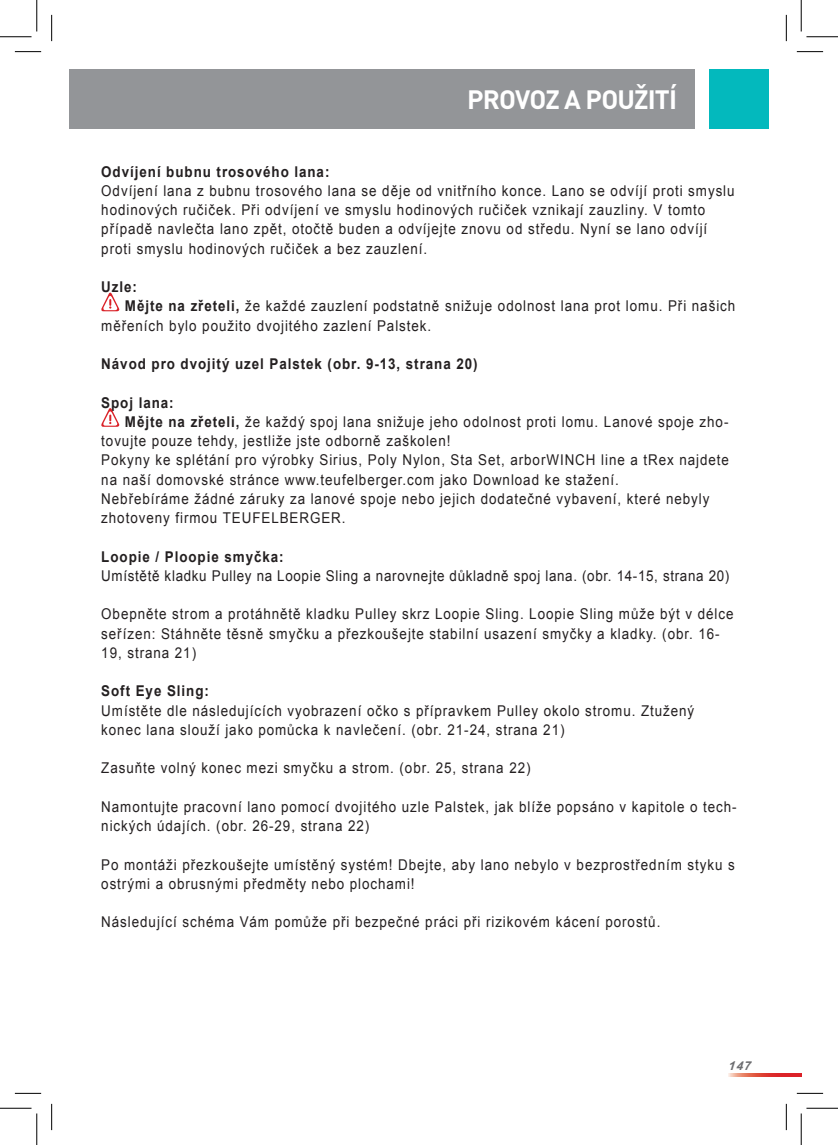
<style>
.page{position:relative;width:838px;height:1145px;background:#fff}
.page>*{position:absolute;margin:0;border:0;box-sizing:border-box;transform-origin:0 0}
.t1{font:700 26.25px "DIN";letter-spacing:-.035em;color:#fff}
.t2{font:14.88px/19.2px "Arial";letter-spacing:.07em;color:#231f20;scale:.9 1}
.t3{font:700 14.88px "Arial";letter-spacing:.07em;color:#231f20;scale:.9 1}
.t4{font:14.88px "Arial";letter-spacing:.05em;color:#231f20;scale:.9 1}
.t5{font:italic 700 12.25px "Arial";color:#6c6d70}
.s1{font-weight:700}
</style>
<div class="page">
<svg style="left:728px;top:1074px;width:73px;height:2px"></svg>
<div style="left:69px;top:69px;width:625px;height:60px;background:#939598"></div>
<div style="left:709px;top:69px;width:59px;height:60px;background:#03b9bd"></div>
<svg style="left:101px;top:292px;width:19px;height:19px"></svg>
<svg style="left:101px;top:408px;width:19px;height:19px"></svg>
<svg style="left:15px;top:51px;width:26px;height:1px"></svg>
<svg style="left:796px;top:51px;width:27px;height:1px"></svg>
<svg style="left:15px;top:1093px;width:26px;height:1px"></svg>
<svg style="left:796px;top:1093px;width:27px;height:1px"></svg>
<svg style="left:51px;top:15px;width:1px;height:26px"></svg>
<svg style="left:51px;top:1104px;width:1px;height:26px"></svg>
<svg style="left:786px;top:15px;width:1px;height:26px"></svg>
<svg style="left:786px;top:1104px;width:1px;height:26px"></svg>
<hr style="left:0;top:36px;width:32px;height:1px;background:#000">
<hr style="left:806px;top:36px;width:31px;height:1px;background:#000">
<hr style="left:0;top:1108px;width:32px;height:1px;background:#000">
<hr style="left:806px;top:1108px;width:31px;height:1px;background:#000">
<hr style="left:36px;top:0;width:1px;height:31px;background:#000">
<hr style="left:36px;top:1113px;width:1px;height:32px;background:#000">
<hr style="left:800px;top:0;width:1px;height:31px;background:#000">
<hr style="left:800px;top:1113px;width:1px;height:32px;background:#000">
<h1 class="t1" style="left:467px;top:82px;width:211px">PROVOZ A POUŽITÍ</h1>
<p class="t3" style="left:101px;top:161px;width:255px">Odvíjení bubnu trosového lana:</p>
<p class="t2" style="left:101px;top:181px;width:705px">Odvíjení lana z bubnu trosového lana se děje od vnitřního konce. Lano se odvíjí proti smyslu hodinových ručiček. Při odvíjení ve smyslu hodinových ručiček vznikají zauzliny. V tomto případě navlečta lano zpět, otočtě buden a odvíjejte znovu od středu. Nyní se lano odvíjí proti smyslu hodinových ručiček a bez zauzlení.</p>
<p class="t3" style="left:101px;top:277px;width:41px">Uzle:</p>
<p class="t2" style="left:125px;top:297px;width:679px"><span class="s1">Mějte na zřeteli,</span> že každé zauzlení podstatně snižuje odolnost lana prot lomu. Při našich</p>
<p class="t2" style="left:101px;top:316px;width:368px">měřeních bylo použito dvojitého zazlení Palstek.</p>
<p class="t3" style="left:101px;top:354px;width:419px">Návod pro dvojitý uzel Palstek (obr. 9-13, strana 20)</p>
<p class="t3" style="left:101px;top:392px;width:82px">Spoj lana:</p>
<p class="t2" style="left:125px;top:412px;width:672px"><span class="s1">Mějte na zřeteli,</span> že každý spoj lana snižuje jeho odolnost proti lomu. Lanové spoje zho-</p>
<p class="t2" style="left:101px;top:431px;width:389px">tovujte pouze tehdy, jestliže jste odborně zaškolen!</p>
<p class="t2" style="left:101px;top:451px;width:698px">Pokyny ke splétání pro výrobky Sirius, Poly Nylon, Sta Set, arborWINCH line a tRex najdete</p>
<p class="t2" style="left:101px;top:470px;width:576px">na naší domovské stránce www.teufelberger.com jako Download ke stažení.</p>
<p class="t2" style="left:101px;top:489px;width:677px">Nebřebíráme žádné záruky za lanové spoje nebo jejich dodatečné vybavení, které nebyly</p>
<p class="t2" style="left:101px;top:508px;width:273px">zhotoveny firmou TEUFELBERGER.</p>
<p class="t3" style="left:101px;top:546px;width:204px">Loopie / Ploopie smyčka:</p>
<p class="t4" style="left:101px;top:566px;width:699px">Umístětě kladku Pulley na Loopie Sling a narovnejte důkladně spoj lana. (obr. 14-15, strana 20)</p>
<p class="t2" style="left:101px;top:605px;width:704px">Obepněte strom a protáhnětě kladku Pulley skrz Loopie Sling. Loopie Sling může být v délce seřízen: Stáhněte těsně smyčku a přezkoušejte stabilní usazení smyčky a kladky. (obr. 16-<br>19, strana 21)</p>
<p class="t3" style="left:101px;top:681px;width:121px">Soft Eye Sling:</p>
<p class="t2" style="left:101px;top:701px;width:660px">Umístěte dle následujících vyobrazení očko s přípravkem Pulley okolo stromu. Ztužený konec lana slouží jako pomůcka k navlečení. (obr. 21-24, strana 21)</p>
<p class="t2" style="left:101px;top:759px;width:478px">Zasuňte volný konec mezi smyčku a strom. (obr. 25, strana 22)</p>
<p class="t2" style="left:101px;top:797px;width:707px">Namontujte pracovní lano pomocí dvojitého uzle Palstek, jak blíže popsáno v kapitole o tech&shy;nických údajích. (obr. 26-29, strana 22)</p>
<p class="t2" style="left:101px;top:855px;width:705px">Po montáži přezkoušejte umístěný systém! Dbejte, aby lano nebylo v bezprostředním styku s ostrými a obrusnými předměty nebo plochami!</p>
<p class="t2" style="left:101px;top:913px;width:622px">Následující schéma Vám pomůže při bezpečné práci při rizikovém kácení porostů.</p>
<p class="t5" style="left:728px;top:1058px;width:24px">147</p>
</div>
